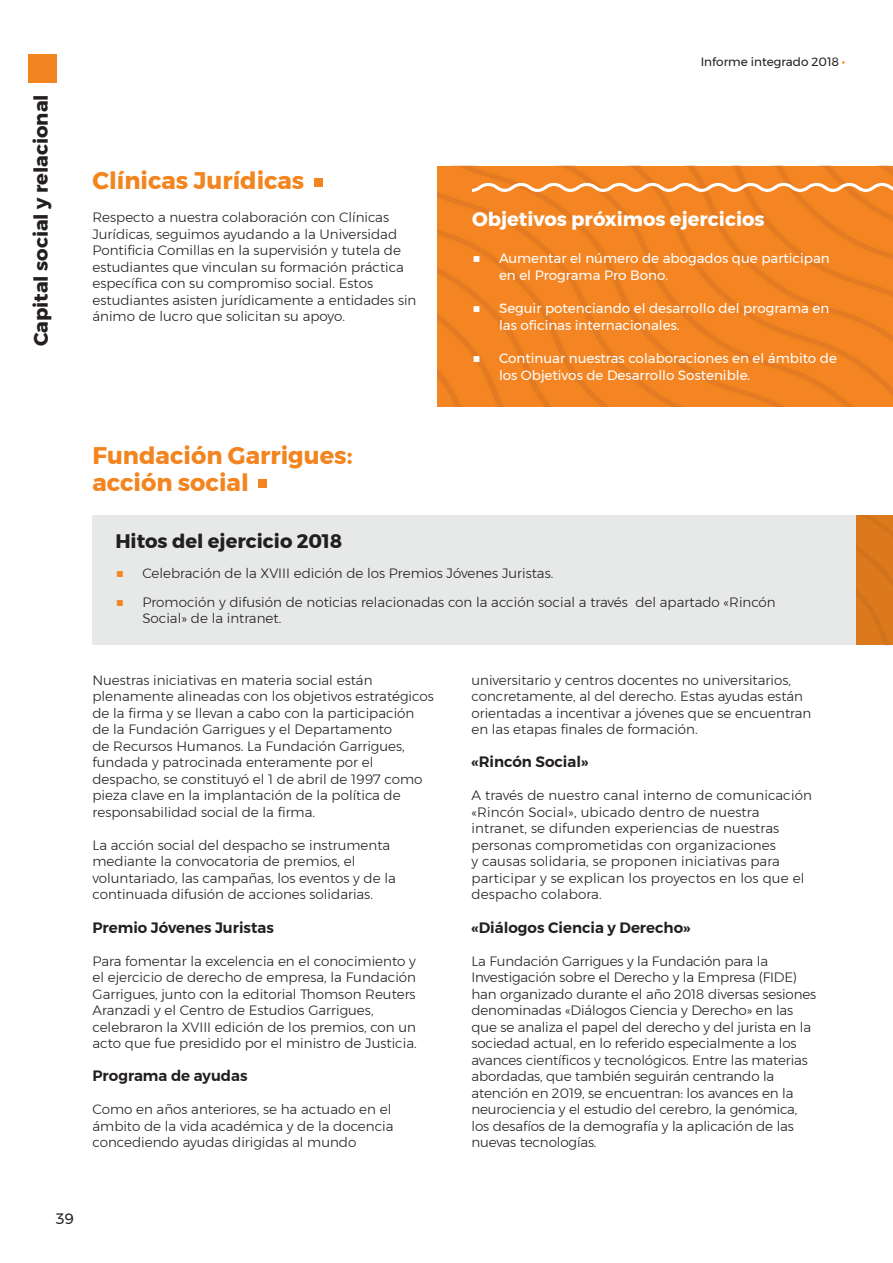
<style>
.page{position:relative;width:893px;height:1263px;background:#fff}
.page>*{position:absolute;margin:0;border:0;box-sizing:border-box;transform-origin:0 0}
.t1{font:700 24px "Montserrat";color:#f38520}
.t2{font:700 19.5px "Montserrat";color:#231f20}
.t3{font:700 19.5px "Montserrat";color:#fff}
.t4{font:600 15px "Montserrat";color:#231f20}
.t5{font:15px "Montserrat";color:#231f20}
.t6{font:300 13.5px/16.5px "Montserrat";color:#231f20}
.t7{font:13.5px/16.5px "Montserrat";color:#fff}
.t8{font:12px "Montserrat";color:#231f20}
.s1{font-weight:800;color:#f38520}
.s2{font-weight:700;font-size:15px}
.s3{font-weight:700;font-size:15px;color:#f38520}
</style>
<div class="page">
<svg style="left:438px;top:166px;width:455px;height:241px;background:#f18524"></svg>
<div style="left:28px;top:54px;width:29px;height:29px;background:#f38520"></div>
<div style="left:315px;top:179px;width:8px;height:8px;background:#f38520"></div>
<div style="left:258px;top:479px;width:8px;height:8px;background:#f38520"></div>
<div style="left:92px;top:516px;width:801px;height:129px;background:#e7e8e8"></div>
<div style="left:857px;top:516px;width:36px;height:129px;background:#dc791d"></div>
<p class="t2" style="left:25px;top:346px;width:253px;rotate:-90deg">Capital social y relacional</p>
<p class="t1" style="left:92px;top:161px;width:213px">Clínicas Jurídicas</p>
<p class="t6" style="left:92px;top:209px;width:325px">Respecto a nuestra colaboración con Clínicas Jurídicas, seguimos ayudando a la Universidad Pontificia Comillas en la supervisión y tutela de estudiantes que vinculan su formación práctica específica con su compromiso social. Estos estudiantes asisten jurídicamente a entidades sin ánimo de lucro que solicitan su apoyo.</p>
<p class="t1" style="left:92px;top:436px;width:262px">Fundación Garrigues:</p>
<p class="t1" style="left:92px;top:463px;width:158px">acción social</p>
<p class="t8" style="left:701px;top:52px;width:146px">Informe integrado 2018 <span class="s1">·</span></p>
<p class="t3" style="left:472px;top:204px;width:294px">Objetivos próximos ejercicios</p>
<p class="t7" style="left:499px;top:250px;width:332px;text-indent:-27px"><span class="s2">■</span> Aumentar el número de abogados que participan en el Programa Pro Bono.</p>
<p class="t7" style="left:499px;top:300px;width:332px;text-indent:-27px"><span class="s2">■</span> Seguir potenciando el desarrollo del programa en las oficinas internacionales.</p>
<p class="t7" style="left:499px;top:350px;width:339px;text-indent:-27px"><span class="s2">■</span> Continuar nuestras colaboraciones en el ámbito de los Objetivos de Desarrollo Sostenible.</p>
<p class="t2" style="left:115px;top:526px;width:229px">Hitos del ejercicio 2018</p>
<p class="t6" style="left:115px;top:564px;width:440px"><span class="s3">■</span> Celebración de la XVIII edición de los Premios Jóvenes Juristas.</p>
<p class="t6" style="left:142px;top:594px;width:635px;text-indent:-27px"><span class="s3">■</span> Promoción y difusión de noticias relacionadas con la acción social a través del apartado «Rincón<br>Social» de la intranet.</p>
<p class="t6" style="left:92px;top:672px;width:343px">Nuestras iniciativas en materia social están plenamente alineadas con los objetivos estratégicos de la firma y se llevan a cabo con la participación de la Fundación Garrigues y el Departamento<br>de Recursos Humanos. La Fundación Garrigues, fundada y patrocinada enteramente por el despacho, se constituyó el 1 de abril de 1997 como pieza clave en la implantación de la política de responsabilidad social de la firma.</p>
<p class="t6" style="left:92px;top:837px;width:305px">La acción social del despacho se instrumenta mediante la convocatoria de premios, el voluntariado, las campañas, los eventos y de la continuada difusión de acciones solidarias.</p>
<p class="t4" style="left:92px;top:915px;width:183px">Premio Jóvenes Juristas</p>
<p class="t6" style="left:92px;top:952px;width:326px">Para fomentar la excelencia en el conocimiento y el ejercicio de derecho de empresa, la Fundación Garrigues, junto con la editorial Thomson Reuters Aranzadi y el Centro de Estudios Garrigues, celebraron la XVIII edición de los premios, con un acto que fue presidido por el ministro de Justicia.</p>
<p class="t4" style="left:92px;top:1064px;width:157px">Programa de ayudas</p>
<p class="t6" style="left:92px;top:1101px;width:303px">Como en años anteriores, se ha actuado en el ámbito de la vida académica y de la docencia concediendo ayudas dirigidas al mundo</p>
<p class="t6" style="left:471px;top:672px;width:341px">universitario y centros docentes no universitarios, concretamente, al del derecho. Estas ayudas están orientadas a incentivar a jóvenes que se encuentran en las etapas finales de formación.</p>
<p class="t4" style="left:471px;top:750px;width:119px">«Rincón Social»</p>
<p class="t6" style="left:471px;top:787px;width:342px">A través de nuestro canal interno de comunicación «Rincón Social», ubicado dentro de nuestra intranet, se difunden experiencias de nuestras personas comprometidas con organizaciones<br>y causas solidaria, se proponen iniciativas para participar y se explican los proyectos en los que el despacho colabora.</p>
<p class="t4" style="left:471px;top:915px;width:221px">«Diálogos Ciencia y Derecho»</p>
<p class="t6" style="left:471px;top:952px;width:346px">La Fundación Garrigues y la Fundación para la Investigación sobre el Derecho y la Empresa (FIDE) han organizado durante el año 2018 diversas sesiones denominadas «Diálogos Ciencia y Derecho» en las que se analiza el papel del derecho y del jurista en la sociedad actual, en lo referido especialmente a los avances científicos y tecnológicos. Entre las materias abordadas, que también seguirán centrando la atención en 2019, se encuentran: los avances en la neurociencia y el estudio del cerebro, la genómica, los desafíos de la demografía y la aplicación de las nuevas tecnologías.</p>
<p class="t5" style="left:56px;top:1207px;width:20px">39</p>
</div>
